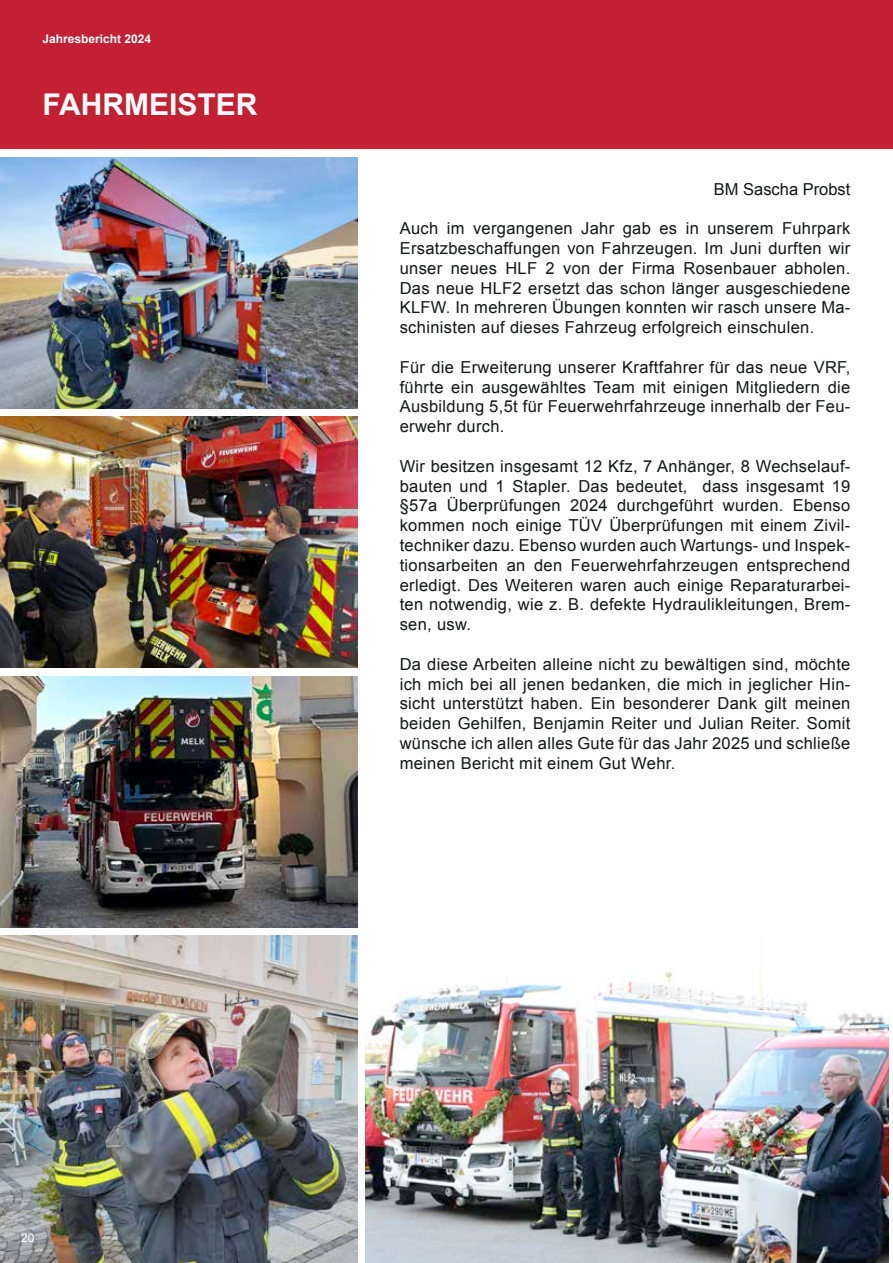
<style>
.page{position:relative;width:893px;height:1263px;background:#fff}
.page>*{position:absolute;margin:0;border:0;box-sizing:border-box;transform-origin:0 0}
.t1{font:700 30px "Arial";color:#fff}
.t2{font:16.5px/19.8px "Arial";letter-spacing:.02em;color:#151616;text-align:justify}
.t3{font:16.5px "Arial";color:#151616}
.t4{font:700 12px "Arial";color:#fff}
.t5{font:12px "Arial";color:#fff}
</style>
<div class="page">
<img style="left:366px;top:971px;width:523px;height:292px">
<img style="left:0;top:935px;width:357px;height:328px">
<img style="left:0;top:157px;width:357px;height:251px">
<img style="left:0;top:417px;width:357px;height:251px">
<img style="left:0;top:676px;width:357px;height:251px">
<div style="left:0;top:0;width:893px;height:149px;background:#c42033"></div>
<p class="t4" style="left:43px;top:30px;width:110px">Jahresbericht 2024</p>
<h1 class="t1" style="left:43px;top:85px;width:217px">FAHRMEISTER</h1>
<p class="t3" style="left:714px;top:178px;width:138px">BM Sascha Probst</p>
<p class="t2" style="left:400px;top:219px;width:452px">Auch im vergangenen Jahr gab es in unserem Fuhrpark Ersatzbeschaffungen von Fahrzeugen. Im Juni durften wir unser neues HLF 2 von der Firma Rosenbauer abholen.<br>Das neue HLF2 ersetzt das schon länger ausgeschiedene KLFW. In mehreren Übungen konnten wir rasch unsere Ma&shy;schinisten auf dieses Fahrzeug erfolgreich einschulen.</p>
<p class="t2" style="left:400px;top:357px;width:452px">Für die Erweiterung unserer Kraftfahrer für das neue VRF, führte ein ausgewähltes Team mit einigen Mitgliedern die Ausbildung 5,5t für Feuerwehrfahrzeuge innerhalb der Feu&shy;erwehr durch.</p>
<p class="t2" style="left:400px;top:456px;width:452px">Wir besitzen insgesamt 12 Kfz, 7 Anhänger, 8 Wechselauf&shy;bauten und 1 Stapler. Das bedeutet, dass insgesamt 19 §57a Überprüfungen 2024 durchgeführt wurden. Ebenso kommen noch einige TÜV Überprüfungen mit einem Zivil&shy;techniker dazu. Ebenso wurden auch Wartungs- und Inspek&shy;tionsarbeiten an den Feuerwehrfahrzeugen entsprechend erledigt. Des Weiteren waren auch einige Reparaturarbei&shy;ten notwendig, wie z. B. defekte Hydraulikleitungen, Brem&shy;sen, usw.</p>
<p class="t2" style="left:400px;top:654px;width:452px">Da diese Arbeiten alleine nicht zu bewältigen sind, möchte ich mich bei all jenen bedanken, die mich in jeglicher Hin&shy;sicht unterstützt haben. Ein besonderer Dank gilt meinen beiden Gehilfen, Benjamin Reiter und Julian Reiter. Somit wünsche ich allen alles Gute für das Jahr 2025 und schließe meinen Bericht mit einem Gut Wehr.</p>
<p class="t5" style="left:21px;top:1230px;width:15px">20</p>
</div>
